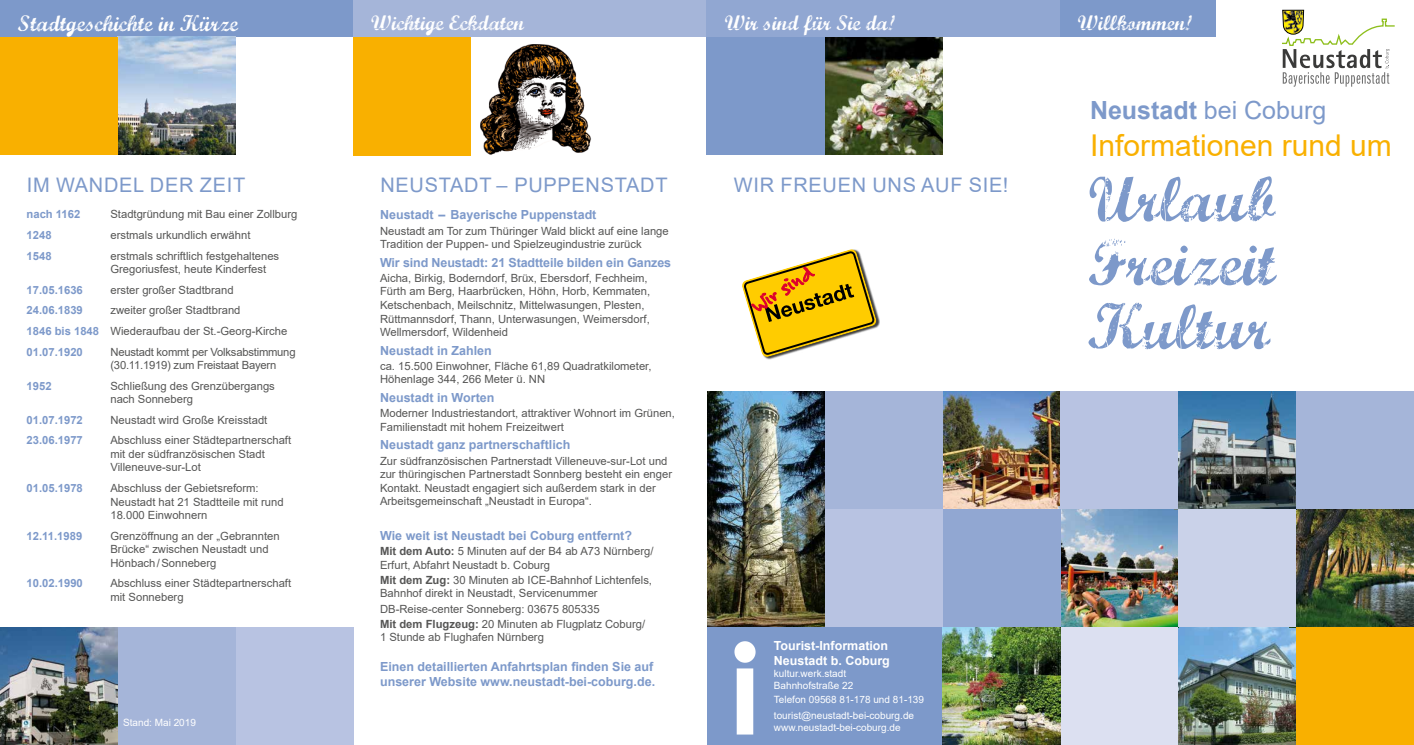
<style>
.page{position:relative;width:1414px;height:745px;background:#fff}
.page>*{position:absolute;margin:0;border:0;box-sizing:border-box;transform-origin:0 0}
.t1{font:63.75px/63.8px "Marcelle Script";color:#7d99ca;text-align:justify}
.t2{font:30px "Arial";color:#f9b000}
.t3{font:25px "Arial";color:#7d99ca}
.t4{font:22.5px "Marcelle Script";color:#fff}
.t5{font:21.25px "Marcelle Script";color:#fff}
.t6{font:20px "Arial";letter-spacing:.035em;color:#7d99ca}
.t7{font:700 12.5px/15px "Arial";color:#7d99ca}
.t8{font:700 12.5px/15px "Arial";color:#fff}
.t9{font:11.25px/13.5px "Arial";color:#565655}
.t10{font:700 11.25px/20.6px "Arial";color:#7d99ca}
.t11{font:10px/12px "Arial";color:#fff}
.s1{font-weight:700}
</style>
<div class="page">
<img style="left:1178px;top:626px;width:118px;height:118px">
<img style="left:480px;top:44px;width:111px;height:111px">
<img style="left:1296px;top:508px;width:118px;height:118px">
<img style="left:707px;top:391px;width:118px;height:235px">
<img style="left:943px;top:391px;width:117px;height:117px">
<img style="left:1058px;top:506px;width:120px;height:120px">
<img style="left:1178px;top:391px;width:118px;height:117px">
<img style="left:0;top:627px;width:118px;height:117px">
<img style="left:825px;top:37px;width:118px;height:117px">
<div style="left:1060px;top:391px;width:118px;height:117px;background:#b8c3e2"></div>
<div style="left:825px;top:508px;width:128px;height:118px;background:#b8c3e2"></div>
<div style="left:236px;top:626px;width:117px;height:118px;background:#b8c3e2"></div>
<div style="left:1060px;top:626px;width:118px;height:118px;background:#dce0f1"></div>
<div style="left:1296px;top:391px;width:118px;height:117px;background:#a5b5d9"></div>
<div style="left:118px;top:626px;width:118px;height:118px;background:#a5b5d9"></div>
<div style="left:825px;top:391px;width:118px;height:117px;background:#a5b5d9"></div>
<div style="left:706px;top:25px;width:119px;height:130px;background:#7d99ca"></div>
<div style="left:1043px;top:0;width:172px;height:37px;background:#7d99ca"></div>
<div style="left:352px;top:0;width:379px;height:37px;background:#a5b5d9"></div>
<div style="left:1178px;top:508px;width:118px;height:118px;background:#cad2e9"></div>
<div style="left:943px;top:508px;width:117px;height:118px;background:#91a7d2"></div>
<div style="left:0;top:0;width:353px;height:37px;background:#7d99ca"></div>
<div style="left:1296px;top:626px;width:118px;height:118px;background:#f9b000"></div>
<div style="left:707px;top:626px;width:236px;height:118px;background:#7d99ca"></div>
<svg style="left:734px;top:641px;width:21px;height:93px"></svg>
<img style="left:118px;top:37px;width:118px;height:118px">
<div style="left:353px;top:37px;width:118px;height:118px;background:#f9b000"></div>
<div style="left:0;top:37px;width:118px;height:118px;background:#f9b000"></div>
<div style="left:706px;top:0;width:354px;height:37px;background:#91a7d2"></div>
<img style="left:943px;top:626px;width:117px;height:118px">
<div style="left:743px;top:249px;width:137px;height:110px;background:#000;opacity:.75"></div>
<svg style="left:742px;top:249px;width:135px;height:108px"></svg>
<svg style="left:203px;top:17px;width:6px;height:2px"></svg>
<svg style="left:816px;top:17px;width:6px;height:2px"></svg>
<svg style="left:1282px;top:10px;width:113px;height:77px"></svg>
<h3 class="t4" style="left:18px;top:7px;width:222px">Stadtgeschichte in Kürze</h3>
<h3 class="t5" style="left:371px;top:8px;width:154px">Wichtige Eckdaten</h3>
<h3 class="t5" style="left:725px;top:8px;width:172px">Wir sind für Sie da!</h3>
<h3 class="t5" style="left:1078px;top:8px;width:116px">Willkommen!</h3>
<h3 class="t6" style="left:27px;top:171px;width:220px">IM WANDEL DER ZEIT</h3>
<h3 class="t6" style="left:380px;top:171px;width:289px">NEUSTADT – PUPPENSTADT</h3>
<h3 class="t6" style="left:734px;top:171px;width:276px">WIR FREUEN UNS AUF SIE!</h3>
<p class="t7" style="left:380px;top:208px;width:218px">Neustadt – Bayerische Puppenstadt</p>
<p class="t9" style="left:380px;top:224px;width:290px">Neustadt am Tor zum Thüringer Wald blickt auf eine lange<br>Tradition der Puppen- und Spielzeugindustrie zurück</p>
<p class="t7" style="left:380px;top:255px;width:293px">Wir sind Neustadt: 21 Stadtteile bilden ein Ganzes</p>
<p class="t9" style="left:380px;top:271px;width:272px">Aicha, Birkig, Boderndorf, Brüx, Ebersdorf, Fechheim, Fürth am Berg, Haarbrücken, Höhn, Horb, Kemmaten, Ketschenbach, Meilschnitz, Mittelwasungen, Plesten, Rüttmannsdorf, Thann, Unterwasungen, Weimersdorf, Wellmersdorf, Wildenheid</p>
<p class="t7" style="left:380px;top:343px;width:113px">Neustadt in Zahlen</p>
<p class="t9" style="left:380px;top:359px;width:273px">ca. 15.500 Einwohner, Fläche 61,89 Quadratkilometer,<br>Höhenlage 344, 266 Meter ü. NN</p>
<p class="t7" style="left:380px;top:390px;width:116px">Neustadt in Worten</p>
<p class="t9" style="left:380px;top:406px;width:296px">Moderner Industriestandort, attraktiver Wohnort im Grünen,<br>Familienstadt mit hohem Freizeitwert</p>
<p class="t7" style="left:380px;top:437px;width:192px">Neustadt ganz partnerschaftlich</p>
<p class="t9" style="left:380px;top:453px;width:294px">Zur südfranzösischen Partnerstadt Villeneuve-sur-Lot und zur thüringischen Partnerstadt Sonnberg besteht ein enger Kontakt. Neustadt engagiert sich außerdem stark in der Arbeitsgemeinschaft „Neustadt in Europa“.</p>
<p class="t7" style="left:380px;top:528px;width:254px">Wie weit ist Neustadt bei Coburg entfernt?</p>
<p class="t9" style="left:380px;top:544px;width:275px"><span class="s1">Mit dem Auto:</span> 5 Minuten auf der B4 ab A73 Nürnberg/<br>Erfurt, Abfahrt Neustadt b. Coburg</p>
<p class="t9" style="left:380px;top:572px;width:273px"><span class="s1">Mit dem Zug:</span> 30 Minuten ab ICE-Bahnhof Lichtenfels,<br>Bahnhof direkt in Neustadt, Servicenummer</p>
<p class="t9" style="left:380px;top:600px;width:267px;line-height:15.2px">DB-Reise-center Sonneberg: 03675 805335<br><span class="s1">Mit dem Flugzeug:</span> 20 Minuten ab Flugplatz Coburg/</p>
<p class="t9" style="left:380px;top:630px;width:165px">1 Stunde ab Flughafen Nürnberg</p>
<p class="t7" style="left:380px;top:658px;width:277px">Einen detaillierten Anfahrtsplan finden Sie auf unserer Website www.neustadt-bei-coburg.de.</p>
<p class="t11" style="left:123px;top:716px;width:74px">Stand: Mai 2019</p>
<p class="t9" style="left:110px;top:204px;width:188px;line-height:20.6px">Stadtgründung mit Bau einer Zollburg erstmals urkundlich erwähnt<br>erstmals schriftlich festgehaltenes</p>
<p class="t9" style="left:110px;top:258px;width:187px;line-height:20.6px">Gregoriusfest, heute Kinderfest erster großer Stadtbrand<br>zweiter großer Stadtbrand<br>Wiederaufbau der St.-Georg-Kirche<br>Neustadt kommt per Volksabstimmung</p>
<p class="t9" style="left:110px;top:354px;width:167px;line-height:20.6px">(30.11.1919) zum Freistaat Bayern<br>Schließung des Grenzübergangs</p>
<p class="t9" style="left:110px;top:388px;width:182px;line-height:20.6px">nach Sonneberg<br>Neustadt wird Große Kreisstadt<br>Abschluss einer Städtepartnerschaft</p>
<p class="t9" style="left:110px;top:447px;width:156px">mit der südfranzösischen Stadt<br>Villeneuve-sur-Lot</p>
<p class="t9" style="left:110px;top:481px;width:175px">Abschluss der Gebietsreform:<br>Neustadt hat 21 Stadtteile mit rund<br>18.000 Einwohnern</p>
<p class="t9" style="left:110px;top:528px;width:171px">Grenzöffnung an der „Gebrannten<br>Brücke“ zwischen Neustadt und<br>Hönbach/Sonneberg</p>
<p class="t9" style="left:110px;top:576px;width:182px">Abschluss einer Städtepartnerschaft mit Sonneberg</p>
<p class="t10" style="left:27px;top:204px;width:55px">nach 1162<br>1248<br>1548</p>
<p class="t10" style="left:27px;top:280px;width:74px">17.05.1636<br>24.06.1839<br>1846 bis 1848<br>01.07.1920</p>
<p class="t10" style="left:27px;top:375px;width:27px">1952</p>
<p class="t10" style="left:27px;top:409px;width:58px">01.07.1972<br>23.06.1977</p>
<p class="t10" style="left:27px;top:478px;width:58px">01.05.1978</p>
<p class="t10" style="left:27px;top:525px;width:57px">12.11.1989</p>
<p class="t10" style="left:27px;top:573px;width:58px">10.02.1990</p>
<p class="t8" style="left:774px;top:638px;width:117px">Tourist-Information<br>Neustadt b. Coburg</p>
<p class="t11" style="left:774px;top:667px;width:81px">kultur.werk.stadt<br>Bahnhofstraße 22</p>
<p class="t11" style="left:774px;top:691px;width:152px;line-height:15.5px">Telefon 09568 81-178 und 81-139 tourist@neustadt-bei-coburg.de</p>
<p class="t11" style="left:774px;top:720px;width:128px">www.neustadt-bei-coburg.de</p>
<h3 class="t3" style="left:1090px;top:93px;width:238px"><span class="s1">Neustadt</span> bei Coburg</h3>
<h2 class="t2" style="left:1090px;top:124px;width:303px">Informationen rund um</h2>
<h1 class="t1" style="left:1088px;top:164px;width:189px">Urlaub Freizeit Kultur</h1>
</div>
